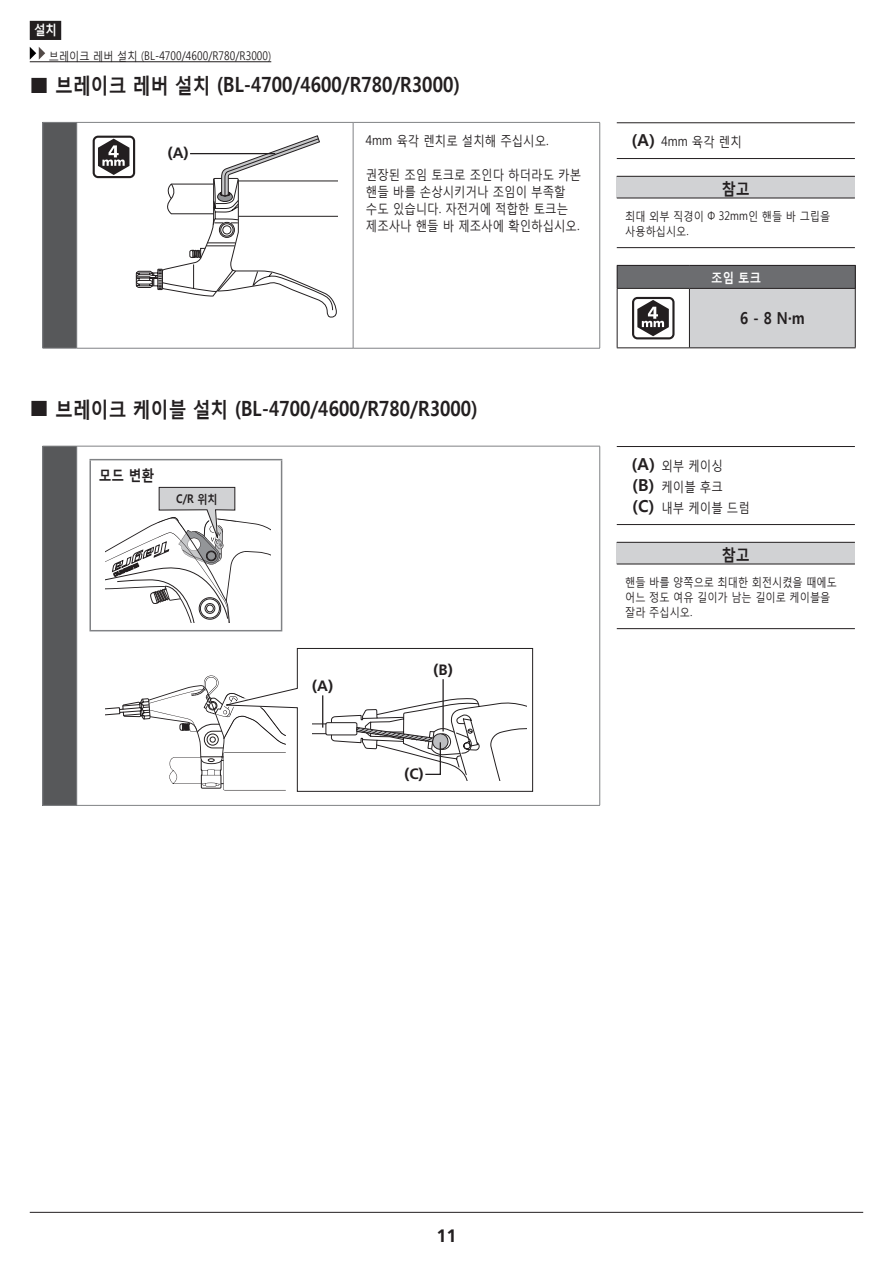
<style>
.page{position:relative;width:893px;height:1263px;background:#fff}
.page>*{position:absolute;margin:0;border:0;box-sizing:border-box;transform-origin:0 0}
.t1{font:700 21px "Malgun Gothic";color:#231f20;scale:.85 1}
.t2{font:700 18px "Frutiger LT Pro";color:#231f20}
.t3{font:700 16.5px "Malgun Gothic";color:#231f20;scale:.85 1}
.t4{font:700 15px "Frutiger LT Pro";color:#231f20}
.t5{font:700 15px "Malgun Gothic";color:#231f20;scale:.85 1}
.t6{font:13.5px/16.8px "Malgun Gothic";color:#231f20;scale:.85 1}
.t7{font:700 13.5px "Malgun Gothic";color:#fff;scale:.85 1}
.t8{font:12px/15px "Malgun Gothic";color:#231f20;scale:.85 1}
.t9{font:700 12px "Malgun Gothic";color:#231f20;scale:.85 1}
.s1{font-weight:700;font-size:16.5px}
</style>
<div class="page">
<hr style="left:30px;top:1212px;width:833px;height:1px;background:#231f20">
<div style="left:30px;top:21px;width:31px;height:19px;background:#231f20"></div>
<hr style="left:30px;top:61px;width:241px;height:1px;background:#231f20">
<svg style="left:30px;top:47px;width:15px;height:13px"></svg>
<div style="left:43px;top:122px;width:34px;height:226px;background:#57585a"></div>
<hr style="left:43px;top:122px;width:34px;height:1px;background:#808285">
<hr style="left:42px;top:123px;width:1px;height:225px;background:#808285">
<hr style="left:77px;top:122px;width:276px;height:1px;background:#808285">
<hr style="left:76px;top:123px;width:1px;height:225px;background:#808285">
<hr style="left:353px;top:122px;width:247px;height:1px;background:#808285">
<hr style="left:353px;top:123px;width:1px;height:225px;background:#808285">
<hr style="left:599px;top:123px;width:1px;height:225px;background:#808285">
<hr style="left:43px;top:348px;width:34px;height:1px;background:#808285">
<hr style="left:77px;top:348px;width:276px;height:1px;background:#808285">
<hr style="left:353px;top:348px;width:247px;height:1px;background:#808285">
<svg style="left:93px;top:135px;width:244px;height:183px"></svg>
<hr style="left:617px;top:158px;width:238px;height:1px;background:#231f20">
<hr style="left:617px;top:122px;width:238px;height:1px;background:#231f20">
<div style="left:617px;top:176px;width:238px;height:22px;background:#d1d2d4"></div>
<hr style="left:617px;top:176px;width:238px;height:1px;background:#231f20">
<hr style="left:617px;top:198px;width:238px;height:1px;background:#231f20">
<hr style="left:617px;top:247px;width:238px;height:1px;background:#231f20">
<div style="left:617px;top:265px;width:238px;height:23px;background:#6c6d70"></div>
<div style="left:689px;top:288px;width:166px;height:60px;background:#d1d2d4"></div>
<hr style="left:617px;top:265px;width:72px;height:1px;background:#231f20">
<svg style="left:617px;top:266px;width:1px;height:22px"></svg>
<hr style="left:689px;top:265px;width:167px;height:1px;background:#231f20">
<svg style="left:855px;top:266px;width:1px;height:22px"></svg>
<hr style="left:617px;top:288px;width:72px;height:1px;background:#231f20">
<hr style="left:617px;top:289px;width:1px;height:58px;background:#231f20">
<hr style="left:689px;top:288px;width:167px;height:1px;background:#231f20">
<hr style="left:689px;top:289px;width:1px;height:58px;background:#231f20">
<hr style="left:855px;top:289px;width:1px;height:58px;background:#231f20">
<hr style="left:617px;top:347px;width:72px;height:1px;background:#231f20">
<hr style="left:689px;top:347px;width:167px;height:1px;background:#231f20">
<svg style="left:632px;top:297px;width:42px;height:42px"></svg>
<div style="left:43px;top:446px;width:34px;height:359px;background:#57585a"></div>
<hr style="left:43px;top:446px;width:34px;height:1px;background:#808285">
<hr style="left:42px;top:446px;width:1px;height:359px;background:#808285">
<hr style="left:77px;top:446px;width:523px;height:1px;background:#808285">
<hr style="left:76px;top:446px;width:1px;height:359px;background:#808285">
<hr style="left:599px;top:446px;width:1px;height:359px;background:#808285">
<hr style="left:43px;top:805px;width:34px;height:1px;background:#808285">
<hr style="left:77px;top:805px;width:523px;height:1px;background:#808285">
<hr style="left:89px;top:459px;width:193px;height:1px;background:#808285">
<hr style="left:89px;top:460px;width:2px;height:170px;background:#808285">
<hr style="left:281px;top:460px;width:1px;height:170px;background:#808285">
<hr style="left:89px;top:630px;width:193px;height:1px;background:#808285">
<svg style="left:105px;top:487px;width:165px;height:135px"></svg>
<svg style="left:105px;top:648px;width:428px;height:144px"></svg>
<hr style="left:617px;top:524px;width:238px;height:1px;background:#231f20">
<hr style="left:617px;top:446px;width:238px;height:1px;background:#231f20">
<div style="left:617px;top:542px;width:238px;height:22px;background:#d1d2d4"></div>
<hr style="left:617px;top:542px;width:238px;height:1px;background:#231f20">
<hr style="left:617px;top:564px;width:238px;height:1px;background:#231f20">
<hr style="left:617px;top:628px;width:238px;height:1px;background:#231f20">
<p class="t7" style="left:34px;top:21px;width:28px">설치</p>
<p class="t8" style="left:49px;top:48px;width:263px">브레이크 레버 설치 (BL-4700/4600/R780/R3000)</p>
<h1 class="t1" style="left:55px;top:72px;width:477px">브레이크 레버 설치 (BL-4700/4600/R780/R3000)</h1>
<p class="t4" style="left:168px;top:144px;width:22px">(A)</p>
<p class="t6" style="left:366px;top:132px;width:217px">4mm 육각 렌치로 설치해 주십시오.</p>
<p class="t6" style="left:366px;top:166px;width:255px">권장된 조임 토크로 조인다 하더라도 카본 핸들 바를 손상시키거나 조임이 부족할 수도 있습니다. 자전거에 적합한 토크는 제조사나 핸들 바 제조사에 확인하십시오.</p>
<h1 class="t1" style="left:55px;top:396px;width:498px">브레이크 케이블 설치 (BL-4700/4600/R780/R3000)</h1>
<p class="t5" style="left:99px;top:465px;width:67px">모드 변환</p>
<p class="t9" style="left:176px;top:492px;width:51px">C/R 위치</p>
<p class="t4" style="left:312px;top:677px;width:22px">(A)</p>
<p class="t4" style="left:434px;top:660px;width:21px">(B)</p>
<p class="t4" style="left:404px;top:765px;width:21px">(C)</p>
<p class="t6" style="left:632px;top:133px;width:131px"><span class="s1">(A)</span> 4mm 육각 렌치</p>
<p class="t3" style="left:722px;top:178px;width:35px">참고</p>
<p class="t8" style="left:625px;top:208px;width:243px">최대 외부 직경이 Φ 32mm인 핸들 바 그립을 사용하십시오.</p>
<p class="t7" style="left:711px;top:269px;width:60px">조임 토크</p>
<p class="t3" style="left:740px;top:309px;width:78px">6 - 8 N·m</p>
<p class="t6" style="left:632px;top:454px;width:141px;line-height:21.1px"><span class="s1">(A)</span> 외부 케이싱<br><span class="s1">(B)</span> 케이블 후크<br><span class="s1">(C)</span> 내부 케이블 드럼</p>
<p class="t3" style="left:722px;top:544px;width:34px">참고</p>
<p class="t8" style="left:625px;top:574px;width:251px">핸들 바를 양쪽으로 최대한 회전시켰을 때에도 어느 정도 여유 길이가 남는 길이로 케이블을 잘라 주십시오.</p>
<h2 class="t2" style="left:436px;top:1224px;width:22px">11</h2>
</div>
